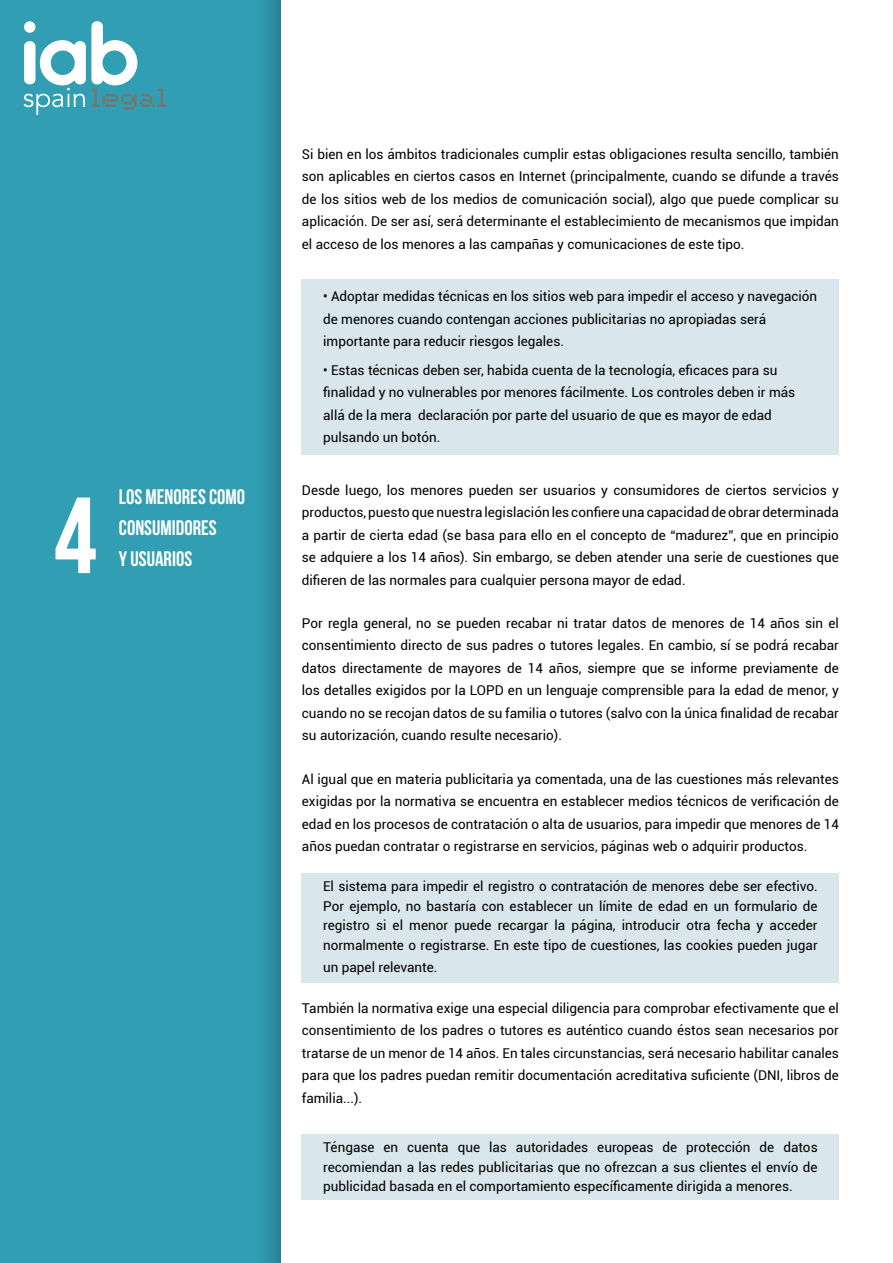
<style>
.page{position:relative;width:893px;height:1263px;background:#fff}
.page>*{position:absolute;margin:0;border:0;box-sizing:border-box;transform-origin:0 0}
.t1{font:108px "Bebas Neue";color:#fff}
.t2{font:21px/31px "Bebas Neue";color:#fff}
.t3{font:13.5px/22.5px "Roboto";color:#000;text-align:justify}
</style>
<div class="page">
<div style="left:302px;top:873px;width:537px;height:109px;background:#d9e6eb"></div>
<div style="left:302px;top:1134px;width:537px;height:66px;background:#d9e6eb"></div>
<div style="left:0;top:0;width:295px;height:1263px;background:#000;opacity:.39"></div>
<svg style="left:24px;top:21px;width:142px;height:94px"></svg>
<div style="left:302px;top:280px;width:537px;height:175px;background:#d9e6eb"></div>
<h1 class="t1" style="left:54px;top:477px;width:44px">4</h1>
<h2 class="t2" style="left:119px;top:480px;width:128px">LOS MENORES COMO<br>CONSUMIDORES<br>Y USUARIOS</h2>
<p class="t3" style="left:302px;top:142px;width:539px">Si bien en los ámbitos tradicionales cumplir estas obligaciones resulta sencillo, también son aplicables en ciertos casos en Internet (principalmente, cuando se difunde a través de los sitios web de los medios de comunicación social), algo que puede complicar su aplicación. De ser así, será determinante el establecimiento de mecanismos que impidan el acceso de los menores a las campañas y comunicaciones de este tipo.</p>
<p class="t3" style="left:323px;top:285px;width:496px;text-align:left">• Adoptar medidas técnicas en los sitios web para impedir el acceso y navegación de menores cuando contengan acciones publicitarias no apropiadas será importante para reducir riesgos legales.</p>
<p class="t3" style="left:323px;top:358px;width:474px;text-align:left">• Estas técnicas deben ser, habida cuenta de la tecnología, eficaces para su finalidad y no vulnerables por menores fácilmente. Los controles deben ir más allá de la mera declaración por parte del usuario de que es mayor de edad pulsando un botón.</p>
<p class="t3" style="left:302px;top:478px;width:539px">Desde luego, los menores pueden ser usuarios y consumidores de ciertos servicios y productos, puesto que nuestra legislación les confiere una capacidad de obrar determinada a partir de cierta edad (se basa para ello en el concepto de “madurez”, que en principio se adquiere a los 14 años). Sin embargo, se deben atender una serie de cuestiones que difieren de las normales para cualquier persona mayor de edad.</p>
<p class="t3" style="left:302px;top:611px;width:539px">Por regla general, no se pueden recabar ni tratar datos de menores de 14 años sin el consentimiento directo de sus padres o tutores legales. En cambio, sí se podrá recabar datos directamente de mayores de 14 años, siempre que se informe previamente de los detalles exigidos por la LOPD en un lenguaje comprensible para la edad de menor, y cuando no se recojan datos de su familia o tutores (salvo con la única finalidad de recabar su autorización, cuando resulte necesario).</p>
<p class="t3" style="left:302px;top:767px;width:539px">Al igual que en materia publicitaria ya comentada, una de las cuestiones más relevantes exigidas por la normativa se encuentra en establecer medios técnicos de verificación de edad en los procesos de contratación o alta de usuarios, para impedir que menores de 14 años puedan contratar o registrarse en servicios, páginas web o adquirir productos.</p>
<p class="t3" style="left:323px;top:876px;width:496px;line-height:19.5px">El sistema para impedir el registro o contratación de menores debe ser efectivo.<br>Por ejemplo, no bastaría con establecer un límite de edad en un formulario de registro si el menor puede recargar la página, introducir otra fecha y acceder normalmente o registrarse. En este tipo de cuestiones, las cookies pueden jugar</p>
<p class="t3" style="left:323px;top:956px;width:116px">un papel relevante.</p>
<p class="t3" style="left:302px;top:996px;width:539px">También la normativa exige una especial diligencia para comprobar efectivamente que el consentimiento de los padres o tutores es auténtico cuando éstos sean necesarios por tratarse de un menor de 14 años. En tales circunstancias, será necesario habilitar canales para que los padres puedan remitir documentación acreditativa suficiente (DNI, libros de familia...).</p>
<p class="t3" style="left:323px;top:1137px;width:496px;line-height:19.5px">Téngase en cuenta que las autoridades europeas de protección de datos recomiendan a las redes publicitarias que no ofrezcan a sus clientes el envío de publicidad basada en el comportamiento específicamente dirigida a menores.</p>
</div>
